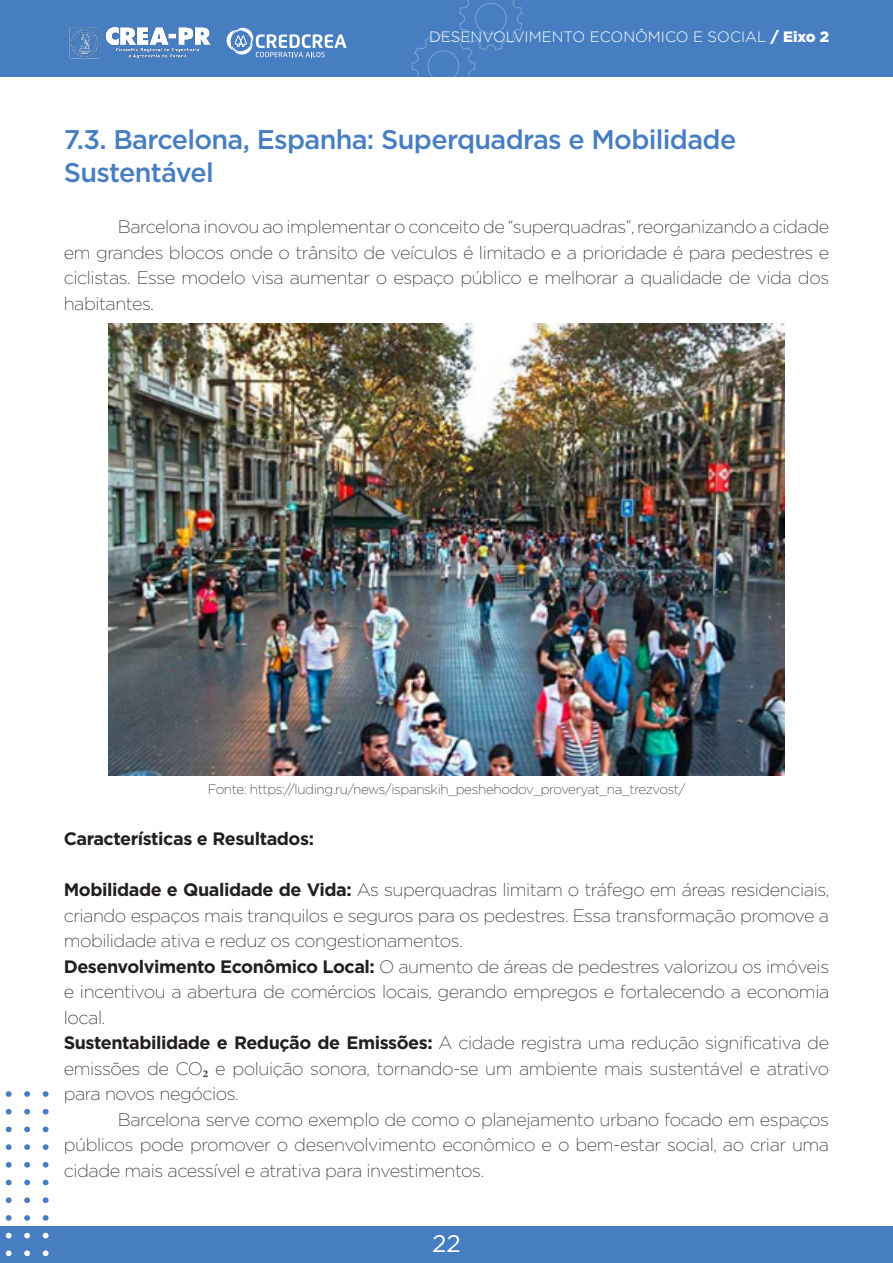
<style>
.page{position:relative;width:893px;height:1263px;background:#fff}
.page>*{position:absolute;margin:0;border:0;box-sizing:border-box;transform-origin:0 0}
.t1{font:500 27px/33px "Gotham";letter-spacing:-.025em;color:#467ec1}
.t2{font:24px "Gotham";color:#fff}
.t3{font:200 18px/25.5px "Gotham";letter-spacing:-.025em;color:#231f20;text-align:justify}
.t4{font:700 18px "Gotham";letter-spacing:-.025em;color:#231f20}
.t5{font:300 15px "Gotham";color:#fff}
.t6{font:200 13.5px "Gotham";letter-spacing:-.025em;color:#231f20}
.s1{font-weight:900}
.s2{font-weight:700}
.s3{font-family:"Minion Pro";font-weight:400}
</style>
<div class="page">
<div style="left:0;top:0;width:893px;height:77px;background:#467ec1"></div>
<div style="left:0;top:1226px;width:893px;height:37px;background:#467ec1"></div>
<svg style="left:412px;top:0;width:111px;height:77px"></svg>
<svg style="left:43px;top:1091px;width:6px;height:6px"></svg>
<svg style="left:43px;top:1109px;width:6px;height:5px"></svg>
<svg style="left:43px;top:1126px;width:6px;height:6px"></svg>
<svg style="left:43px;top:1144px;width:6px;height:6px"></svg>
<svg style="left:43px;top:1162px;width:6px;height:5px"></svg>
<svg style="left:43px;top:1180px;width:6px;height:5px"></svg>
<svg style="left:43px;top:1197px;width:6px;height:6px"></svg>
<svg style="left:43px;top:1215px;width:6px;height:6px"></svg>
<svg style="left:43px;top:1233px;width:6px;height:5px"></svg>
<svg style="left:43px;top:1250px;width:6px;height:6px"></svg>
<svg style="left:24px;top:1091px;width:6px;height:6px"></svg>
<svg style="left:24px;top:1109px;width:6px;height:5px"></svg>
<svg style="left:24px;top:1126px;width:6px;height:6px"></svg>
<svg style="left:24px;top:1144px;width:6px;height:6px"></svg>
<svg style="left:24px;top:1162px;width:6px;height:5px"></svg>
<svg style="left:24px;top:1180px;width:6px;height:5px"></svg>
<svg style="left:24px;top:1197px;width:6px;height:6px"></svg>
<svg style="left:24px;top:1215px;width:6px;height:6px"></svg>
<svg style="left:24px;top:1233px;width:6px;height:5px"></svg>
<svg style="left:24px;top:1250px;width:6px;height:6px"></svg>
<svg style="left:6px;top:1091px;width:6px;height:6px"></svg>
<svg style="left:6px;top:1109px;width:6px;height:5px"></svg>
<svg style="left:6px;top:1126px;width:6px;height:6px"></svg>
<svg style="left:6px;top:1144px;width:6px;height:6px"></svg>
<svg style="left:6px;top:1162px;width:6px;height:5px"></svg>
<svg style="left:6px;top:1180px;width:6px;height:5px"></svg>
<svg style="left:6px;top:1197px;width:6px;height:6px"></svg>
<svg style="left:6px;top:1215px;width:6px;height:6px"></svg>
<svg style="left:6px;top:1233px;width:6px;height:5px"></svg>
<svg style="left:6px;top:1250px;width:6px;height:6px"></svg>
<img style="left:69px;top:27px;width:142px;height:33px">
<svg style="left:227px;top:28px;width:120px;height:29px"></svg>
<img style="left:108px;top:324px;width:677px;height:451px">
<p class="t5" style="left:429px;top:27px;width:402px">DESENVOLVIMENTO ECONÔMICO E SOCIAL <span class="s1">/ Eixo 2</span></p>
<h1 class="t1" style="left:64px;top:123px;width:674px">7.3. Barcelona, Espanha: Superquadras e Mobilidade<br>Sustentável</h1>
<p class="t3" style="left:64px;top:214px;width:767px;text-indent:54px">Barcelona inovou ao implementar o conceito de “superquadras”, reorganizando a cidade em grandes blocos onde o trânsito de veículos é limitado e a prioridade é para pedestres e ciclistas. Esse modelo visa aumentar o espaço público e melhorar a qualidade de vida dos habitantes.</p>
<p class="t6" style="left:208px;top:782px;width:479px">Fonte: https://luding.ru/news/ispanskih_peshehodov_proveryat_na_trezvost/</p>
<p class="t4" style="left:64px;top:827px;width:252px">Características e Resultados:</p>
<p class="t3" style="left:64px;top:877px;width:767px;text-align:left"><span class="s2">Mobilidade e Qualidade de Vida:</span> As superquadras limitam o tráfego em áreas residenciais, criando espaços mais tranquilos e seguros para os pedestres. Essa transformação promove a mobilidade ativa e reduz os congestionamentos.<br><span class="s2">Desenvolvimento Econômico Local:</span> O aumento de áreas de pedestres valorizou os imóveis e incentivou a abertura de comércios locais, gerando empregos e fortalecendo a economia local.<br><span class="s2">Sustentabilidade e Redução de Emissões:</span> A cidade registra uma redução significativa de emissões de CO<span class="s3">₂</span> e poluição sonora, tornando-se um ambiente mais sustentável e atrativo para novos negócios.</p>
<p class="t3" style="left:64px;top:1106px;width:767px;text-indent:54px">Barcelona serve como exemplo de como o planejamento urbano focado em espaços públicos pode promover o desenvolvimento econômico e o bem-estar social, ao criar uma cidade mais acessível e atrativa para investimentos.</p>
<h2 class="t2" style="left:432px;top:1228px;width:30px">22</h2>
</div>
